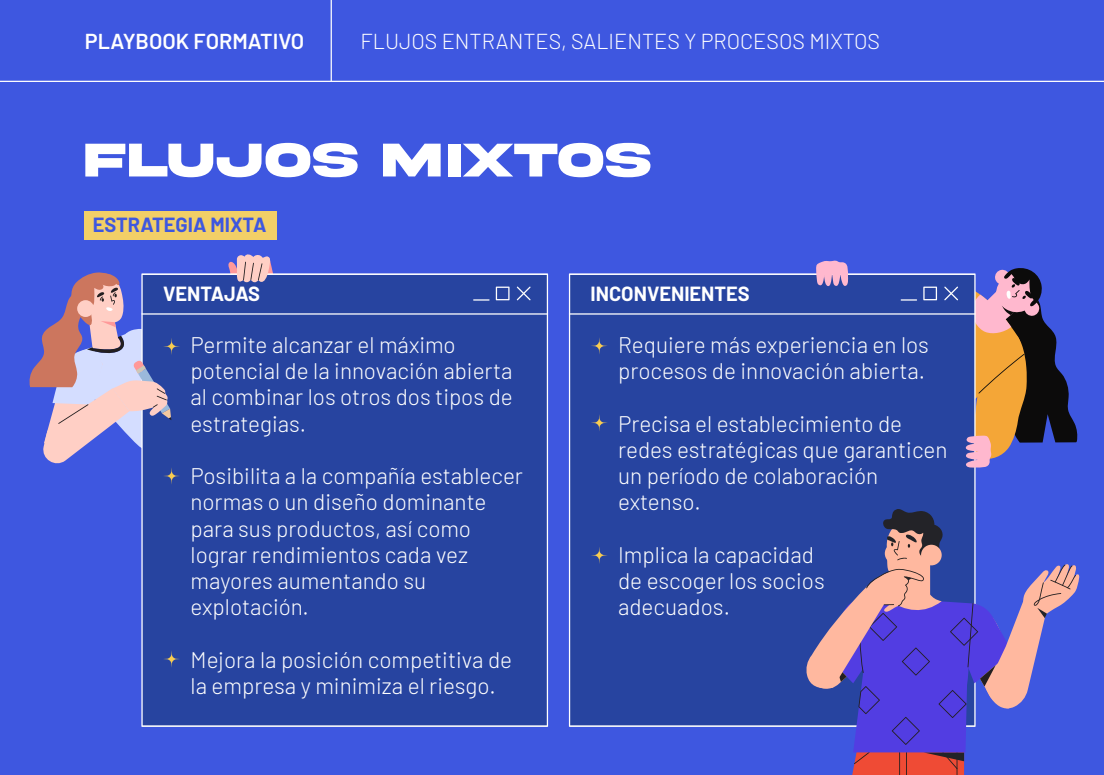
<style>
.page{position:relative;width:1104px;height:775px;background:#3e57e0}
.page>*{position:absolute;margin:0;border:0;box-sizing:border-box;transform-origin:0 0}
.t1{font:700 50px "Akira Expanded Super";letter-spacing:.035em;color:#fff}
.t2{font:300 22.5px/26.2px "Barlow";color:#fff}
.t3{font:300 21.62px "Barlow";color:#fff}
.t4{font:600 21.62px "Barlow";color:#fff}
.t5{font:700 20px "Barlow";color:#fff}
.t6{font:700 20px "Barlow";color:#3e57e0}
</style>
<div class="page">
<hr style="left:0;top:81px;width:1104px;height:1px;background:#fff">
<hr style="left:331px;top:0;width:1px;height:81px;background:#fff">
<div style="left:84px;top:211px;width:193px;height:29px;background:#f2cf67"></div>
<div style="left:141px;top:273px;width:407px;height:454px;background:#2744a0"></div>
<hr style="left:141px;top:313px;width:407px;height:2px;background:#fff">
<svg style="left:496px;top:287px;width:13px;height:13px"></svg>
<svg style="left:473px;top:299px;width:16px;height:2px"></svg>
<svg style="left:517px;top:287px;width:14px;height:13px"></svg>
<svg style="left:163px;top:650px;width:17px;height:18px"></svg>
<div style="left:569px;top:273px;width:406px;height:454px;background:#2744a0"></div>
<hr style="left:569px;top:313px;width:406px;height:2px;background:#fff">
<svg style="left:29px;top:254px;width:248px;height:231px"></svg>
<svg style="left:816px;top:260px;width:262px;height:209px"></svg>
<svg style="left:805px;top:509px;width:274px;height:266px"></svg>
<p class="t4" style="left:85px;top:25px;width:221px">PLAYBOOK FORMATIVO</p>
<p class="t3" style="left:360px;top:26px;width:521px">FLUJOS ENTRANTES, SALIENTES Y PROCESOS MIXTOS</p>
<h1 class="t1" style="left:85px;top:137px;width:567px">FLUJOS MIXTOS</h1>
<p class="t6" style="left:93px;top:210px;width:175px">ESTRATEGIA MIXTA</p>
<p class="t5" style="left:163px;top:279px;width:98px">VENTAJAS</p>
<p class="t2" style="left:191px;top:330px;width:324px">Permite alcanzar el máximo potencial de la innovación abierta al combinar los otros dos tipos de estrategias.</p>
<p class="t2" style="left:191px;top:461px;width:334px">Posibilita a la compañía establecer normas o un diseño dominante para sus productos, así como lograr rendimientos cada vez mayores aumentando su explotación.</p>
<p class="t2" style="left:191px;top:645px;width:323px">Mejora la posición competitiva de la empresa y minimiza el riesgo.</p>
<p class="t5" style="left:590px;top:279px;width:161px">INCONVENIENTES</p>
<p class="t2" style="left:618px;top:330px;width:312px">Requiere más experiencia en los procesos de innovación abierta.</p>
<p class="t2" style="left:618px;top:409px;width:331px">Precisa el establecimiento de redes estratégicas que garanticen un período de colaboración extenso.</p>
<p class="t2" style="left:618px;top:540px;width:208px">Implica la capacidad de escoger los socios adecuados.</p>
</div>
